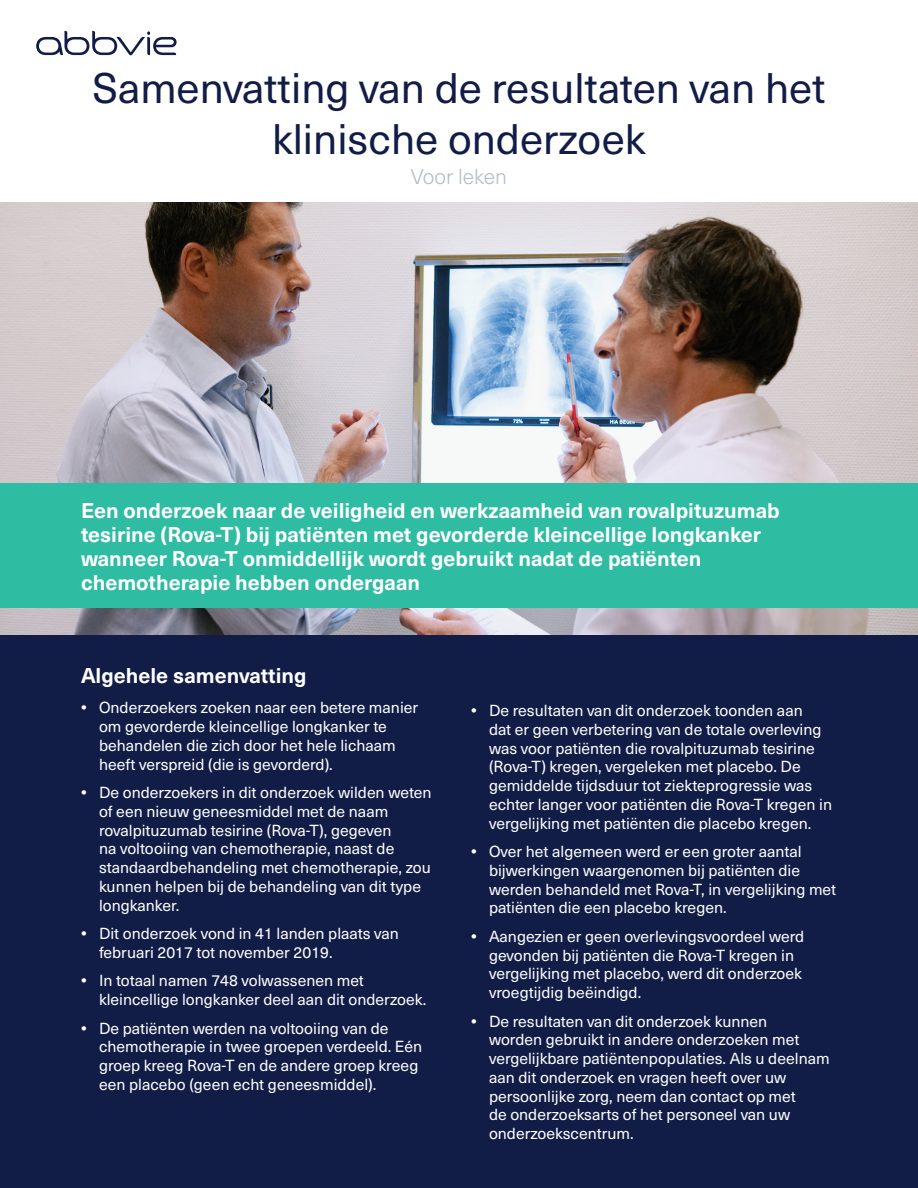
<style>
.page{position:relative;width:918px;height:1188px;background:#fff}
.page>*{position:absolute;margin:0;border:0;box-sizing:border-box;transform-origin:0 0}
.t1{font:42px/50.4px "Neue Haas Unica Pro";color:#121d47;text-align:center}
.t2{font:700 21px/24px "Neue Haas Unica Pro";color:#fff}
.t3{font:300 21px "Neue Haas Unica Pro";color:#b4bbc8}
.t4{font:15.75px/18.8px "Neue Haas Unica Pro";color:#fff}
.s1{font-weight:700}
</style>
<div class="page">
<div style="left:0;top:580px;width:918px;height:608px;background:#121d47"></div>
<img style="left:0;top:202px;width:918px;height:432px">
<div style="left:0;top:483px;width:918px;height:125px;background:#2ebca2"></div>
<svg style="left:36px;top:31px;width:141px;height:24px"></svg>
<h1 class="t1" style="left:92px;top:64px;width:735px">Samenvatting van de resultaten van het klinische onderzoek</h1>
<h2 class="t3" style="left:411px;top:164px;width:98px">Voor leken</h2>
<p class="t2" style="left:81px;top:498px;width:700px">Een onderzoek naar de veiligheid en werkzaamheid van rovalpituzumab tesirine (Rova-T) bij patiënten met gevorderde kleincellige longkanker wanneer Rova-T onmiddellijk wordt gebruikt nadat de patiënten chemotherapie hebben ondergaan</p>
<h2 class="t2" style="left:81px;top:664px;width:227px">Algehele samenvatting</h2>
<p class="t4" style="left:99px;top:699px;width:321px;text-indent:-18px"><span class="s1">•</span> Onderzoekers zoeken naar een betere manier om gevorderde kleincellige longkanker te behandelen die zich door het hele lichaam heeft verspreid (die is gevorderd).</p>
<p class="t4" style="left:99px;top:784px;width:334px;text-indent:-18px"><span class="s1">•</span> De onderzoekers in dit onderzoek wilden weten of een nieuw geneesmiddel met de naam rovalpituzumab tesirine (Rova-T), gegeven<br>na voltooiing van chemotherapie, naast de standaardbehandeling met chemotherapie, zou kunnen helpen bij de behandeling van dit type longkanker.</p>
<p class="t4" style="left:99px;top:924px;width:301px;text-indent:-18px"><span class="s1">•</span> Dit onderzoek vond in 41 landen plaats van februari 2017 tot november 2019.</p>
<p class="t4" style="left:99px;top:972px;width:329px;text-indent:-18px"><span class="s1">•</span> In totaal namen 748 volwassenen met kleincellige longkanker deel aan dit onderzoek.</p>
<p class="t4" style="left:99px;top:1019px;width:325px;text-indent:-18px"><span class="s1">•</span> De patiënten werden na voltooiing van de chemotherapie in twee groepen verdeeld. Eén groep kreeg Rova-T en de andere groep kreeg een placebo (geen echt geneesmiddel).</p>
<p class="t4" style="left:489px;top:701px;width:345px;text-indent:-18px"><span class="s1">•</span> De resultaten van dit onderzoek toonden aan<br>dat er geen verbetering van de totale overleving was voor patiënten die rovalpituzumab tesirine (Rova-T) kregen, vergeleken met placebo. De gemiddelde tijdsduur tot ziekteprogressie was echter langer voor patiënten die Rova-T kregen in vergelijking met patiënten die placebo kregen.</p>
<p class="t4" style="left:489px;top:842px;width:349px;text-indent:-18px"><span class="s1">•</span> Over het algemeen werd er een groter aantal bijwerkingen waargenomen bij patiënten die werden behandeld met Rova-T, in vergelijking met patiënten die een placebo kregen.</p>
<p class="t4" style="left:489px;top:927px;width:317px;text-indent:-18px"><span class="s1">•</span> Aangezien er geen overlevingsvoordeel werd gevonden bij patiënten die Rova-T kregen in vergelijking met placebo, werd dit onderzoek vroegtijdig beëindigd.</p>
<p class="t4" style="left:489px;top:1012px;width:342px;text-indent:-18px"><span class="s1">•</span> De resultaten van dit onderzoek kunnen<br>worden gebruikt in andere onderzoeken met vergelijkbare patiëntenpopulaties. Als u deelnam aan dit onderzoek en vragen heeft over uw persoonlijke zorg, neem dan contact op met<br>de onderzoeksarts of het personeel van uw onderzoekscentrum.</p>
</div>
